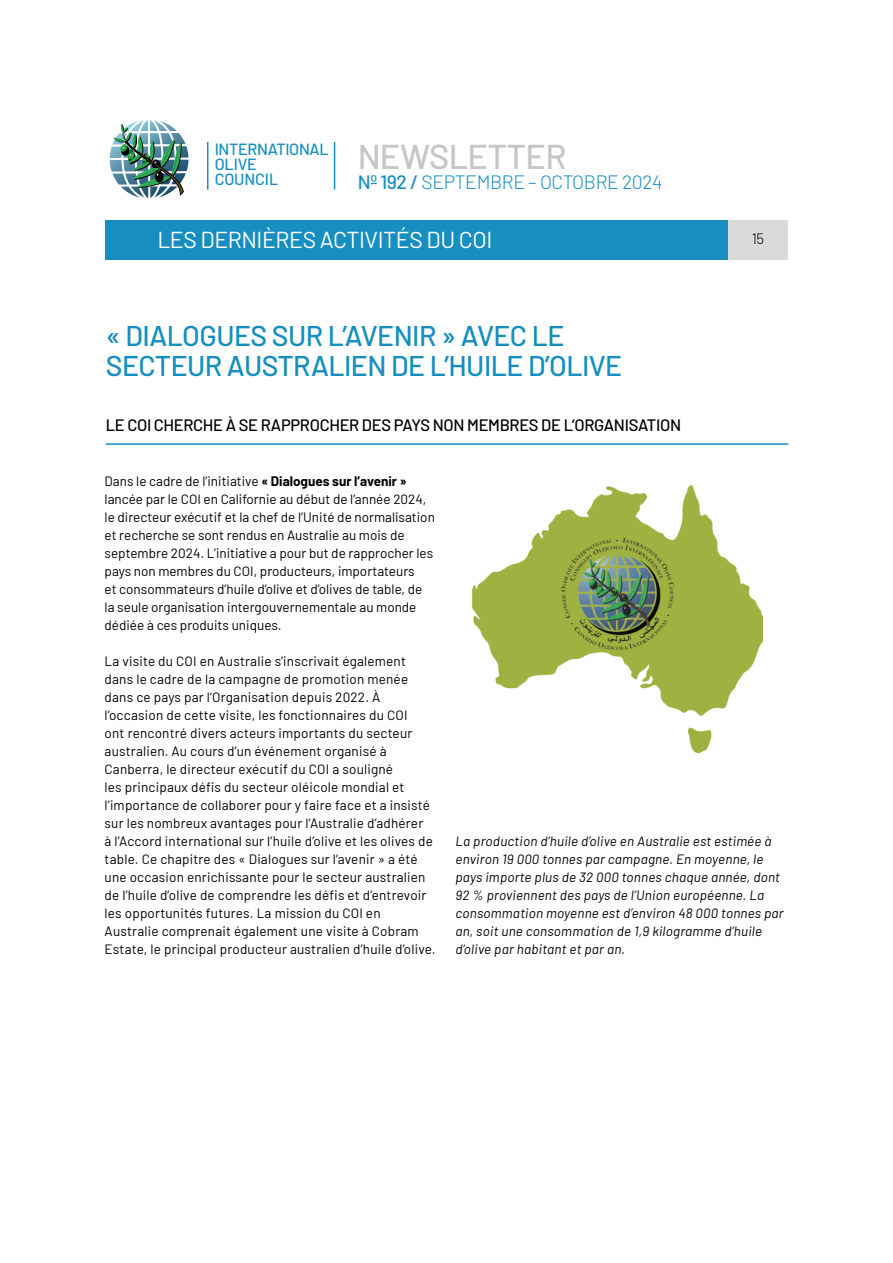
<style>
.page{position:relative;width:893px;height:1263px;background:#fff}
.page>*{position:absolute;margin:0;border:0;box-sizing:border-box;transform-origin:0 0}
.t1{font:500 34.35px "Barlow";letter-spacing:-.02em;color:#c7c6c6}
.t2{font:500 28.5px/29.8px "Barlow";letter-spacing:-.02em;color:#168ec0}
.t3{font:23.1px "Barlow";letter-spacing:-.02em;color:#fff}
.t4{font:300 19.35px "Barlow";letter-spacing:-.02em;color:#168ec0}
.t5{font:500 16.5px "Barlow";letter-spacing:-.02em;color:#000}
.t6{font:500 16.2px/15px "Barlow";letter-spacing:-.02em;color:#168ec0}
.t7{font:300 15px "Barlow";color:#000}
.t8{font:13.5px/18px "Barlow";letter-spacing:.015em;color:#000}
.t9{font:italic 13.5px/18px "Barlow";letter-spacing:.015em;color:#000}
.s1{font-weight:500}
.s2{font-weight:700}
</style>
<div class="page">
<div style="left:728px;top:220px;width:60px;height:40px;background:#dadada"></div>
<img style="left:110px;top:120px;width:78px;height:78px">
<hr style="left:207px;top:142px;width:1px;height:48px;background:#168ec0">
<hr style="left:334px;top:142px;width:1px;height:48px;background:#168ec0">
<div style="left:105px;top:220px;width:623px;height:40px;background:#168ec0"></div>
<hr style="left:106px;top:443px;width:682px;height:2px;background:#168ec0">
<img style="left:471px;top:485px;width:293px;height:269px">
<p class="t6" style="left:215px;top:140px;width:116px">INTERNATIONAL<br>OLIVE<br>COUNCIL</p>
<h1 class="t1" style="left:358px;top:132px;width:210px">NEWSLETTER</h1>
<h3 class="t4" style="left:358px;top:168px;width:306px"><span class="s1">Nº 192 /</span> SEPTEMBRE – OCTOBRE 2024</h3>
<h3 class="t3" style="left:157px;top:223px;width:336px">LES DERNIÈRES ACTIVITÉS DU COI</h3>
<p class="t7" style="left:752px;top:228px;width:14px">15</p>
<h2 class="t2" style="left:106px;top:319px;width:518px">« DIALOGUES SUR L’AVENIR » AVEC LE<br>SECTEUR AUSTRALIEN DE L’HUILE D’OLIVE</h2>
<p class="t5" style="left:106px;top:413px;width:577px">LE COI CHERCHE À SE RAPPROCHER DES PAYS NON MEMBRES DE L’ORGANISATION</p>
<p class="t8" style="left:105px;top:471px;width:332px">Dans le cadre de l’initiative <span class="s2">« Dialogues sur l’avenir » </span>lancée par le COI en Californie au début de l’année 2024, le directeur exécutif et la chef de l’Unité de normalisation et recherche se sont rendus en Australie au mois de septembre 2024. L’initiative a pour but de rapprocher les pays non membres du COI, producteurs, importateurs<br>et consommateurs d’huile d’olive et d’olives de table, de la seule organisation intergouvernementale au monde dédiée à ces produits uniques.</p>
<p class="t8" style="left:105px;top:651px;width:333px">La visite du COI en Australie s’inscrivait également dans le cadre de la campagne de promotion menée dans ce pays par l’Organisation depuis 2022. À l’occasion de cette visite, les fonctionnaires du COI<br>ont rencontré divers acteurs importants du secteur australien. Au cours d’un événement organisé à Canberra, le directeur exécutif du COI a souligné<br>les principaux défis du secteur oléicole mondial et l’importance de collaborer pour y faire face et a insisté sur les nombreux avantages pour l’Australie d’adhérer<br>à l’Accord international sur l’huile d’olive et les olives de table. Ce chapitre des « Dialogues sur l’avenir » a été une occasion enrichissante pour le secteur australien de l’huile d’olive de comprendre les défis et d’entrevoir les opportunités futures. La mission du COI en Australie comprenait également une visite à Cobram Estate, le principal producteur australien d’huile d’olive.</p>
<p class="t9" style="left:455px;top:831px;width:330px">La production d’huile d’olive en Australie est estimée à environ 19 000 tonnes par campagne. En moyenne, le pays importe plus de 32 000 tonnes chaque année, dont 92 % proviennent des pays de l’Union européenne. La consommation moyenne est d’environ 48 000 tonnes par an, soit une consommation de 1,9 kilogramme d’huile d’olive par habitant et par an.</p>
</div>
